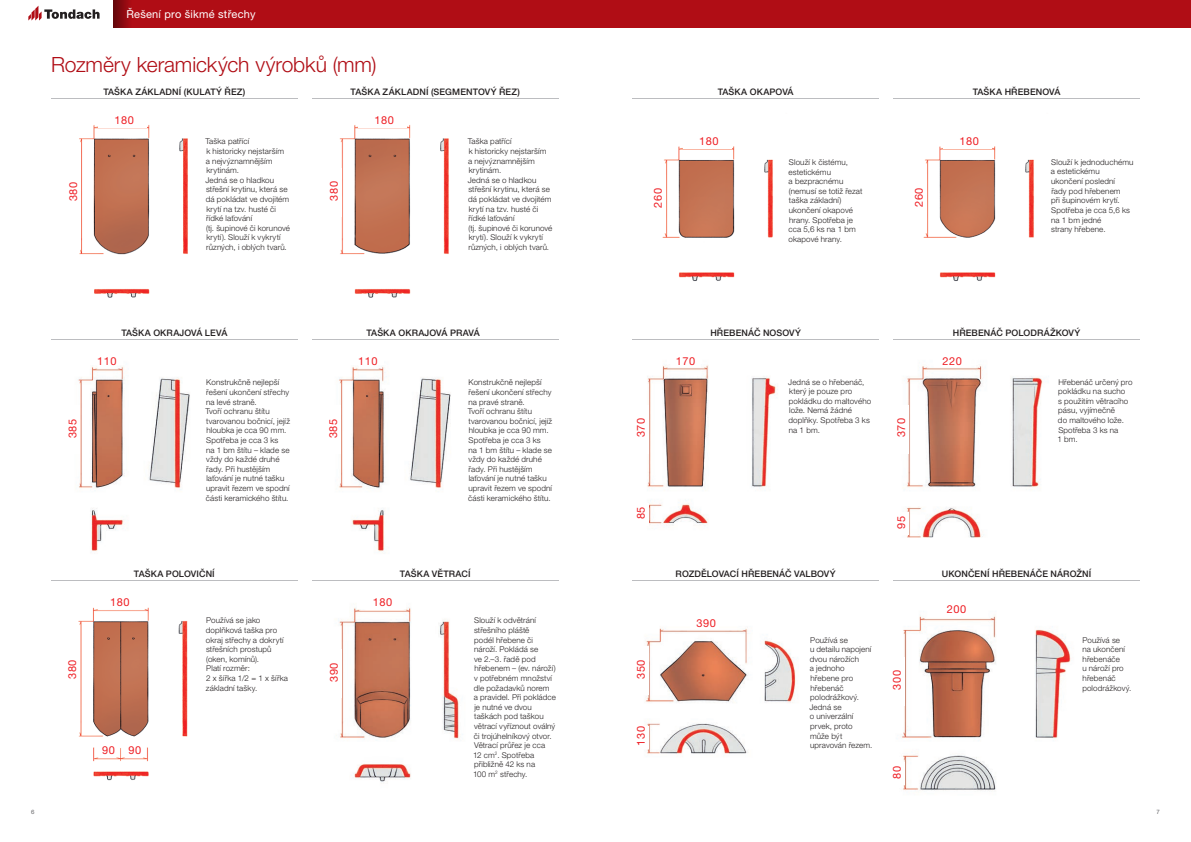
<style>
.page{position:relative;width:1191px;height:842px;background:#fff}
.page>*{position:absolute;margin:0;border:0;box-sizing:border-box;transform-origin:0 0}
.t1{font:300 21px "Helvetica Neue LT Pro";letter-spacing:-.005em;color:#b00d15}
.t2{font:11px "Helvetica Neue LT Pro";letter-spacing:.05em;color:#ee1d23}
.t3{font:11px "Helvetica Neue LT Pro";letter-spacing:.02em;color:#fff}
.t4{font:500 9px "Helvetica Neue LT Pro";letter-spacing:.01em;color:#231f20}
.t5{font:300 8px/9.6px "Helvetica Neue LT Pro";letter-spacing:.015em;color:#231f20}
.t6{font:6px "Helvetica Neue LT Pro";color:#636366}
</style>
<div class="page">
<div style="left:0;top:0;width:1191px;height:28px;background:#b00d15"></div>
<svg style="left:113px;top:0;width:16px;height:28px"></svg>
<div style="left:0;top:0;width:113px;height:28px;background:#fff"></div>
<svg style="left:28px;top:6px;width:72px;height:15px"></svg>
<img style="left:79px;top:125px;width:109px;height:173px">
<img style="left:662px;top:146px;width:111px;height:135px">
<img style="left:339px;top:125px;width:110px;height:173px">
<img style="left:923px;top:146px;width:111px;height:135px">
<img style="left:338px;top:607px;width:125px;height:175px">
<img style="left:901px;top:615px;width:170px;height:176px">
<img style="left:78px;top:366px;width:112px;height:185px">
<img style="left:647px;top:365px;width:131px;height:160px">
<img style="left:339px;top:366px;width:112px;height:186px">
<img style="left:906px;top:366px;width:137px;height:172px">
<img style="left:78px;top:607px;width:110px;height:174px">
<img style="left:645px;top:628px;width:151px;height:126px">
<hr style="left:51px;top:340px;width:247px;height:1px;background:#bcbdc0">
<hr style="left:51px;top:581px;width:247px;height:1px;background:#bcbdc0">
<hr style="left:312px;top:340px;width:246px;height:1px;background:#bcbdc0">
<hr style="left:632px;top:99px;width:247px;height:1px;background:#bcbdc0">
<hr style="left:312px;top:99px;width:246px;height:1px;background:#bcbdc0">
<hr style="left:51px;top:99px;width:247px;height:1px;background:#bcbdc0">
<hr style="left:632px;top:340px;width:247px;height:1px;background:#bcbdc0">
<hr style="left:632px;top:581px;width:247px;height:1px;background:#bcbdc0">
<hr style="left:893px;top:340px;width:247px;height:1px;background:#bcbdc0">
<hr style="left:893px;top:581px;width:247px;height:1px;background:#bcbdc0">
<hr style="left:312px;top:581px;width:246px;height:1px;background:#bcbdc0">
<hr style="left:893px;top:99px;width:247px;height:1px;background:#bcbdc0">
<div style="left:98px;top:113px;width:49px;height:15px;background:#fff"></div>
<div style="left:683px;top:134px;width:49px;height:14px;background:#fff"></div>
<div style="left:358px;top:113px;width:49px;height:15px;background:#fff"></div>
<div style="left:943px;top:134px;width:49px;height:14px;background:#fff"></div>
<div style="left:66px;top:169px;width:14px;height:49px;background:#fff"></div>
<div style="left:651px;top:175px;width:14px;height:49px;background:#fff"></div>
<div style="left:327px;top:168px;width:14px;height:49px;background:#fff"></div>
<div style="left:912px;top:174px;width:14px;height:49px;background:#fff"></div>
<div style="left:66px;top:405px;width:14px;height:49px;background:#fff"></div>
<div style="left:634px;top:405px;width:14px;height:49px;background:#fff"></div>
<div style="left:634px;top:503px;width:14px;height:22px;background:#fff"></div>
<div style="left:326px;top:405px;width:14px;height:49px;background:#fff"></div>
<div style="left:894px;top:405px;width:14px;height:49px;background:#fff"></div>
<div style="left:104px;top:595px;width:29px;height:13px;background:#fff"></div>
<div style="left:690px;top:616px;width:29px;height:13px;background:#fff"></div>
<div style="left:65px;top:646px;width:15px;height:49px;background:#fff"></div>
<div style="left:634px;top:646px;width:14px;height:49px;background:#fff"></div>
<div style="left:634px;top:726px;width:14px;height:23px;background:#fff"></div>
<div style="left:356px;top:595px;width:49px;height:13px;background:#fff"></div>
<div style="left:930px;top:602px;width:49px;height:14px;background:#fff"></div>
<div style="left:327px;top:649px;width:14px;height:49px;background:#fff"></div>
<div style="left:890px;top:657px;width:14px;height:49px;background:#fff"></div>
<div style="left:890px;top:762px;width:14px;height:23px;background:#fff"></div>
<div style="left:894px;top:512px;width:14px;height:23px;background:#fff"></div>
<h2 class="t3" style="left:126px;top:8px;width:131px">Řešení pro šikmé střechy</h2>
<h1 class="t1" style="left:51px;top:51px;width:327px">Rozměry keramických výrobků (mm)</h1>
<p class="t4" style="left:103px;top:87px;width:143px">TAŠKA ZÁKLADNÍ (KULATÝ ŘEZ)</p>
<p class="t4" style="left:351px;top:87px;width:171px">TAŠKA ZÁKLADNÍ (SEGMENTOVÝ ŘEZ)</p>
<h2 class="t2" style="left:114px;top:114px;width:21px">180</h2>
<h2 class="t2" style="left:374px;top:114px;width:21px">180</h2>
<p class="t4" style="left:718px;top:87px;width:77px">TAŠKA OKAPOVÁ</p>
<h2 class="t2" style="left:699px;top:134px;width:21px">180</h2>
<p class="t5" style="left:205px;top:137px;width:86px">Taška patřící<br>k historicky nejstarším<br>a nejvýznamnějším krytinám.<br>Jedná se o hladkou střešní krytinu, která se dá pokládat ve dvojitém krytí na tzv. husté či řídké laťování<br>(tj. šupinové či korunové krytí). Slouží k vykrytí různých, i oblých tvarů.</p>
<p class="t5" style="left:468px;top:137px;width:86px">Taška patřící<br>k historicky nejstarším<br>a nejvýznamnějším krytinám.<br>Jedná se o hladkou střešní krytinu, která se dá pokládat ve dvojitém krytí na tzv. husté či řídké laťování<br>(tj. šupinové či korunové krytí). Slouží k vykrytí různých, i oblých tvarů.</p>
<p class="t5" style="left:788px;top:157px;width:75px">Slouží k čistému, estetickému<br>a bezpracnému (nemusí se totiž řezat taška základní) ukončení okapové hrany. Spotřeba je cca 5,6 ks na 1 bm okapové hrany.</p>
<h2 class="t2" style="left:327px;top:201px;width:21px;rotate:-90deg">380</h2>
<h2 class="t2" style="left:912px;top:207px;width:21px;rotate:-90deg">260</h2>
<h2 class="t2" style="left:67px;top:201px;width:21px;rotate:-90deg">380</h2>
<h2 class="t2" style="left:651px;top:208px;width:21px;rotate:-90deg">260</h2>
<p class="t4" style="left:972px;top:87px;width:89px">TAŠKA HŘEBENOVÁ</p>
<h2 class="t2" style="left:959px;top:134px;width:21px">180</h2>
<p class="t5" style="left:1051px;top:157px;width:84px">Slouží k jednoduchému a estetickému<br>ukončení poslední<br>řady pod hřebenem<br>při šupinovém krytí.<br>Spotřeba je cca 5,6 ks na 1 bm jedné<br>strany hřebene.</p>
<p class="t4" style="left:121px;top:328px;width:107px">TAŠKA OKRAJOVÁ LEVÁ</p>
<p class="t4" style="left:710px;top:328px;width:92px">HŘEBENÁČ NOSOVÝ</p>
<p class="t4" style="left:366px;top:328px;width:115px">TAŠKA OKRAJOVÁ PRAVÁ</p>
<p class="t4" style="left:952px;top:328px;width:129px">HŘEBENÁČ POLODRÁŽKOVÝ</p>
<h2 class="t2" style="left:97px;top:355px;width:21px">110</h2>
<h2 class="t2" style="left:358px;top:355px;width:21px">110</h2>
<h2 class="t2" style="left:676px;top:354px;width:21px">170</h2>
<h2 class="t2" style="left:942px;top:354px;width:21px">220</h2>
<p class="t5" style="left:788px;top:377px;width:84px">Jedná se o hřebenáč, který je pouze pro pokládku do maltového lože. Nemá žádné doplňky. Spotřeba 3 ks na 1 bm.</p>
<p class="t5" style="left:205px;top:377px;width:86px">Konstrukčně nejlepší řešení ukončení střechy na levé straně.<br>Tvoří ochranu štítu tvarovanou bočnicí, jejíž hloubka je cca 90 mm.<br>Spotřeba je cca 3 ks<br>na 1 bm štítu – klade se vždy do každé druhé řady. Při hustějším laťování je nutné tašku upravit řezem ve spodní části keramického štítu.</p>
<p class="t5" style="left:468px;top:377px;width:86px">Konstrukčně nejlepší řešení ukončení střechy na pravé straně.<br>Tvoří ochranu štítu tvarovanou bočnicí, jejíž hloubka je cca 90 mm.<br>Spotřeba je cca 3 ks<br>na 1 bm štítu – klade se vždy do každé druhé řady. Při hustějším laťování je nutné tašku upravit řezem ve spodní části keramického štítu.</p>
<h2 class="t2" style="left:66px;top:438px;width:21px;rotate:-90deg">385</h2>
<h2 class="t2" style="left:634px;top:437px;width:21px;rotate:-90deg">370</h2>
<h2 class="t2" style="left:327px;top:438px;width:21px;rotate:-90deg">385</h2>
<h2 class="t2" style="left:894px;top:437px;width:21px;rotate:-90deg">370</h2>
<h2 class="t2" style="left:634px;top:519px;width:14px;rotate:-90deg">85</h2>
<h2 class="t2" style="left:894px;top:529px;width:14px;rotate:-90deg">95</h2>
<p class="t5" style="left:1057px;top:377px;width:77px">Hřebenáč určený pro pokládku na sucho<br>s použitím větracího pásu, vyjímečně<br>do maltového lože.<br>Spotřeba 3 ks na<br>1 bm.</p>
<p class="t4" style="left:675px;top:569px;width:162px">ROZDĚLOVACÍ HŘEBENÁČ VALBOVÝ</p>
<p class="t4" style="left:134px;top:569px;width:82px">TAŠKA POLOVIČNÍ</p>
<p class="t4" style="left:400px;top:569px;width:72px">TAŠKA VĚTRACÍ</p>
<p class="t4" style="left:942px;top:569px;width:151px">UKONČENÍ HŘEBENÁČE NÁROŽNÍ</p>
<h2 class="t2" style="left:110px;top:596px;width:21px">180</h2>
<h2 class="t2" style="left:373px;top:596px;width:21px">180</h2>
<p class="t5" style="left:206px;top:616px;width:84px">Používá se jako doplňková taška pro okraj střechy a dokrytí střešních prostupů (oken, komínů).<br>Platí rozměr:<br>2 x šířka 1/2 = 1 x šířka základní tašky.</p>
<p class="t5" style="left:473px;top:616px;width:84px">Slouží k odvětrání střešního pláště<br>podél hřebene či nároží. Pokládá se<br>ve 2.–3. řadě pod hřebenem – (ev. nároží) v potřebném množství dle požadavků norem<br>a pravidel. Při pokládce je nutné ve dvou taškách pod taškou větrací vyříznout oválný či trojúhelníkový otvor.<br>Větrací průřez je cca<br>12 cm<sup>2</sup>. Spotřeba přibližně 42 ks na<br>100 m<sup>2</sup> střechy.</p>
<h2 class="t2" style="left:696px;top:616px;width:21px">390</h2>
<p class="t5" style="left:809px;top:635px;width:64px">Používá se<br>u detailu napojení dvou nárožích<br>a jednoho hřebene pro hřebenáč polodrážkový.<br>Jedná se<br>o univerzální prvek, proto může být upravován řezem.</p>
<h2 class="t2" style="left:66px;top:679px;width:21px;rotate:-90deg">380</h2>
<h2 class="t2" style="left:634px;top:679px;width:21px;rotate:-90deg">350</h2>
<h2 class="t2" style="left:327px;top:682px;width:21px;rotate:-90deg">390</h2>
<h2 class="t2" style="left:890px;top:690px;width:21px;rotate:-90deg">300</h2>
<h2 class="t2" style="left:634px;top:746px;width:21px;rotate:-90deg">130</h2>
<h2 class="t2" style="left:102px;top:743px;width:41px">90 90</h2>
<h2 class="t2" style="left:890px;top:778px;width:14px;rotate:-90deg">80</h2>
<h2 class="t2" style="left:947px;top:603px;width:21px">200</h2>
<p class="t5" style="left:1082px;top:635px;width:50px">Používá se<br>na ukončení hřebenáče<br>u nároží pro hřebenáč polodrážkový.</p>
<p class="t6" style="left:31px;top:808px;width:5px">6</p>
<p class="t6" style="left:1156px;top:808px;width:5px">7</p>
</div>
